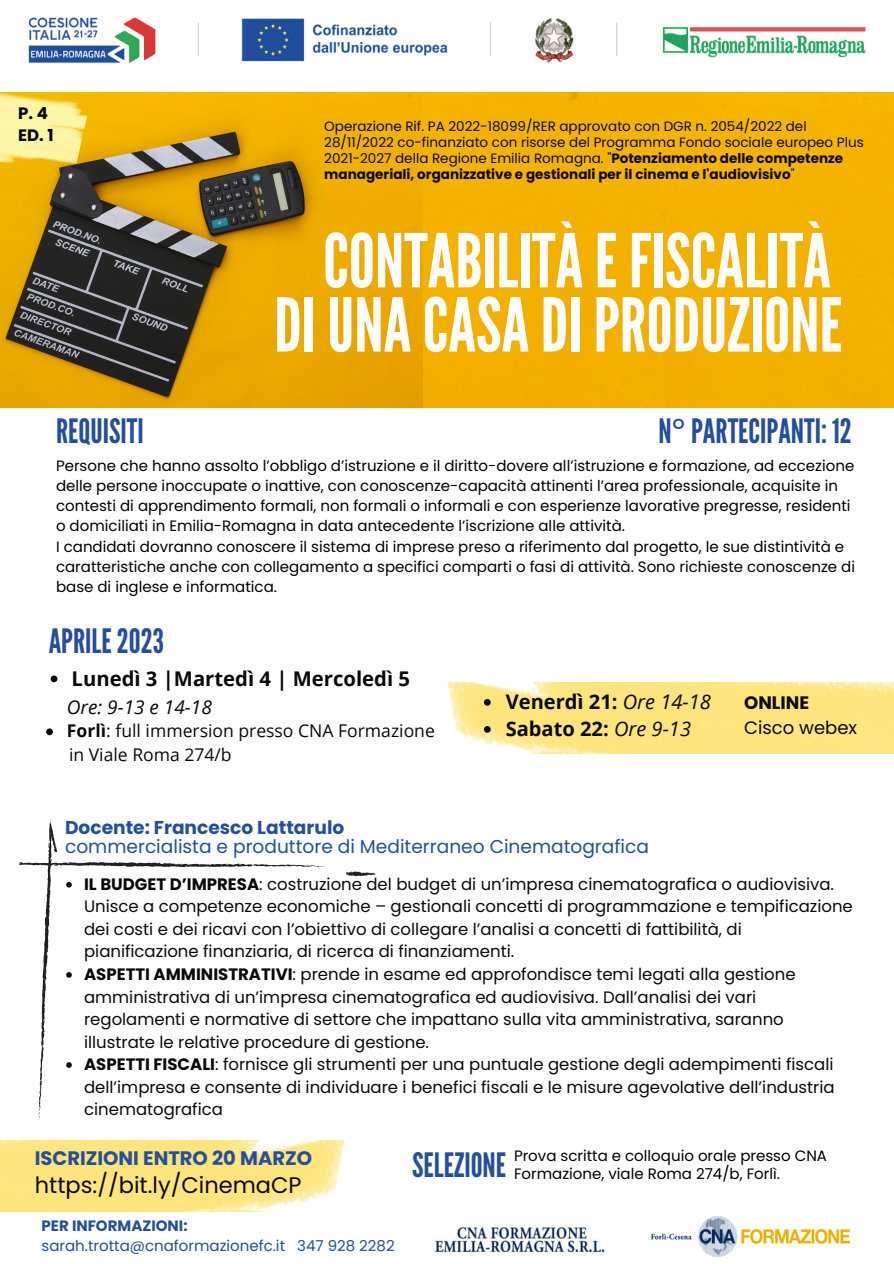
<style>
.page{position:relative;width:894px;height:1264px;background:#fff}
.page>*{position:absolute;margin:0;border:0;box-sizing:border-box;transform-origin:0 0}
.t1{font:74.1px/64.2px "League Gothic";color:#fff;text-align:center}
.t2{font:33.6px "League Gothic";color:#234f9c}
.t3{font:22.5px "Poppins";color:#090a0e}
.t4{font:700 20.25px "Open Sans";color:#090a0e}
.t5{font:700 20.1px/27px "Open Sans";color:#090a0e}
.t6{font:700 19.5px "Poppins";color:#234f9c}
.t7{font:italic 19.05px "Open Sans";color:#090a0e}
.t8{font:18.6px "Poppins";color:#234f9c}
.t9{font:700 18.6px "Poppins";color:#234f9c}
.t10{font:18px "Poppins";color:#090a0e}
.t11{font:700 18px "Poppins";color:#090a0e}
.t12{font:17.55px "Open Sans";color:#090a0e}
.t13{font:16.5px/22.5px "Poppins";color:#090a0e}
.t14{font:700 16.5px/22.5px "Poppins";color:#000}
.t15{font:15px/20.2px "Poppins";color:#000}
.t16{font:15px "Poppins";color:#234f9c}
.t17{font:700 15px "Poppins";color:#234f9c}
.t18{font:13.5px/15.8px "Poppins";color:#090a0e}
.s1{font-weight:700}
.s2{font-family:"Noto Sans"}
.s3{font-weight:400;font-style:italic}
</style>
<div class="page">
<img style="left:28px;top:17px;width:838px;height:47px">
<svg style="left:19px;top:819px;width:357px;height:326px"></svg>
<svg style="left:66px;top:882px;width:6px;height:5px"></svg>
<svg style="left:66px;top:972px;width:6px;height:5px"></svg>
<svg style="left:66px;top:1062px;width:6px;height:5px"></svg>
<img style="left:651px;top:1216px;width:198px;height:40px">
<img style="left:435px;top:1225px;width:170px;height:29px">
<img style="left:447px;top:682px;width:446px;height:71px">
<svg style="left:484px;top:699px;width:6px;height:6px"></svg>
<svg style="left:484px;top:726px;width:6px;height:6px"></svg>
<img style="left:0;top:93px;width:423px;height:314px">
<img style="left:0;top:92px;width:90px;height:91px">
<div style="left:423px;top:93px;width:470px;height:314px;background:#f3b100"></div>
<svg style="left:51px;top:675px;width:6px;height:7px"></svg>
<svg style="left:46px;top:728px;width:7px;height:7px"></svg>
<img style="left:0;top:1140px;width:344px;height:71px">
<p class="t14" style="left:18px;top:102px;width:37px">P.4<br>ED. 1</p>
<p class="t18" style="left:324px;top:119px;width:541px">Operazione Rif. PA 2022-18099/RER approvato con DGR n. 2054/2022 del 28/11/2022 co-finanziato con risorse del Programma Fondo sociale europeo Plus 2021-2027 della Regione Emilia Romagna. "<span class="s1">Potenziamento delle competenze manageriali, organizzative e gestionali per il cinema e l'audiovisivo</span>"</p>
<h1 class="t1" style="left:274px;top:230px;width:569px">CONTABILITÀE FISCALITÀ<br>DIUNACASADIPRODUZIONE</h1>
<h2 class="t2" style="left:56px;top:412px;width:89px">REQUISITI</h2>
<h2 class="t2" style="left:658px;top:412px;width:195px">N<span class="s2">°</span> PARTECIPANTI: 12</h2>
<p class="t15" style="left:56px;top:455px;width:800px">Persone che hanno assolto l’obbligo d’istruzione e il diritto-dovere all’istruzione e formazione, ad eccezione delle persone inoccupate o inattive, con conoscenze-capacità attinenti l’area professionale, acquisite in contesti di apprendimento formali, non formali o informali e con esperienze lavorative pregresse, residenti o domiciliati in Emilia-Romagna in data antecedente l’iscrizione alle attività.<br>I candidati dovranno conoscere il sistema di imprese preso a riferimento dal progetto, le sue distintività e caratteristiche anche con collegamento a specifici comparti o fasi di attività. Sono richieste conoscenze di base di inglese e informatica.</p>
<h2 class="t2" style="left:49px;top:621px;width:117px">APRILE2023</h2>
<p class="t4" style="left:72px;top:664px;width:340px">Lunedì 3 |Martedì 4 | Mercoledì 5</p>
<p class="t12" style="left:67px;top:718px;width:369px"><span class="s1">Forlì</span>: full immersion presso CNA Formazione</p>
<p class="t7" style="left:67px;top:693px;width:146px">Ore: 9-13 e 14-18</p>
<p class="t12" style="left:69px;top:742px;width:164px">in Viale Roma 274/b</p>
<p class="t5" style="left:505px;top:687px;width:206px">Venerdì 21: <span class="s3">Ore 14-18<br></span>Sabato 22: <span class="s3">Ore 9-13</span></p>
<p class="t9" style="left:65px;top:814px;width:281px">Docente: Francesco Lattarulo</p>
<p class="t8" style="left:65px;top:833px;width:585px">commercialista e produttore di Mediterraneo Cinematografica</p>
<p class="t11" style="left:744px;top:690px;width:66px">ONLINE</p>
<p class="t10" style="left:744px;top:715px;width:114px">Cisco webex</p>
<p class="t13" style="left:84px;top:872px;width:770px"><span class="s1">IL BUDGET D’IMPRESA</span>: costruzione del budget di un’impresa cinematografica o audiovisiva.<br>Unisce a competenze economiche – gestionali concetti di programmazione e tempificazione dei costi e dei ricavi con l’obiettivo di collegare l’analisi a concetti di fattibilità, di pianificazione finanziaria, di ricerca di finanziamenti.<br><span class="s1">ASPETTI AMMINISTRATIVI</span>: prende in esame ed approfondisce temi legati alla gestione amministrativa di un’impresa cinematografica ed audiovisiva. Dall’analisi dei vari regolamenti e normative di settore che impattano sulla vita amministrativa, saranno illustrate le relative procedure di gestione.<br><span class="s1">ASPETTI FISCALI</span>: fornisce gli strumenti per una puntuale gestione degli adempimenti fiscali dell’impresa e consente di individuare i benefici fiscali e le misure agevolative dell’industria cinematografica</p>
<p class="t6" style="left:35px;top:1144px;width:279px">ISCRIZIONI ENTRO 20 MARZO</p>
<h3 class="t3" style="left:35px;top:1169px;width:268px">https://bit.ly/CinemaCP</h3>
<p class="t17" style="left:42px;top:1214px;width:147px">PER INFORMAZIONI:</p>
<p class="t16" style="left:42px;top:1235px;width:354px">sarah.trotta@cnaformazionefc.it 347 928 2282</p>
<h2 class="t2" style="left:412px;top:1145px;width:96px">SELEZIONE</h2>
<p class="t15" style="left:514px;top:1146px;width:314px;line-height:18px">Prova scritta e colloquio orale presso CNA<br>Formazione, viale Roma 274/b, Forlì.</p>
</div>
